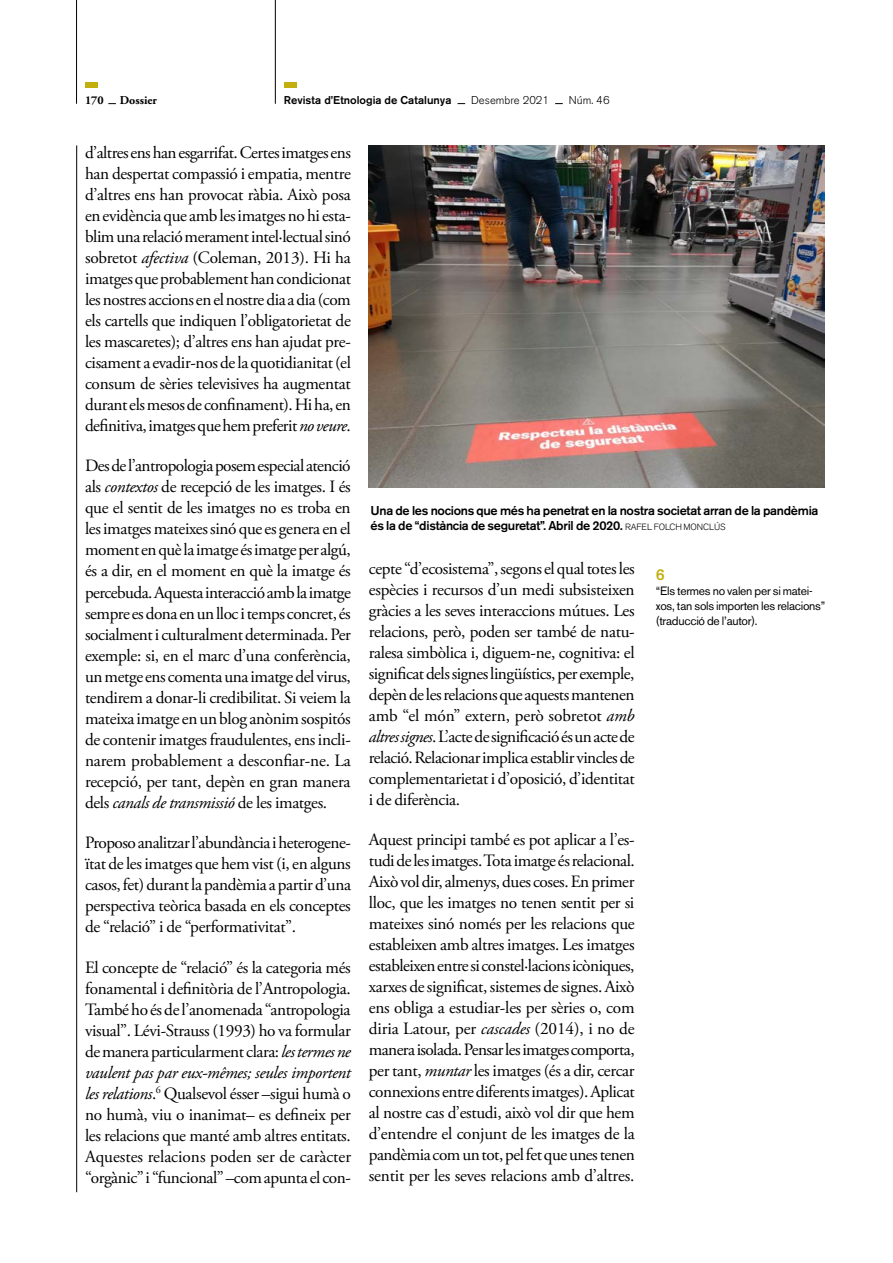
<style>
.page{position:relative;width:893px;height:1263px;background:#fff}
.page>*{position:absolute;margin:0;border:0;box-sizing:border-box;transform-origin:0 0}
.Text{font:17.25px/21px "Adobe Garamond Pro";letter-spacing:-.02em;color:#000;text-align:justify}
.Notes_Text_-_22{font:500 15px "Boton";color:#c3af0e}
.FOTO_text{font:500 12.75px/15px "Akzidenz Grotesk BE";letter-spacing:-.02em;color:#000}
.Notes_Text_-_22-2{font:12px/15px "Akzidenz Grotesk BE";letter-spacing:-.02em;color:#000}
.t1{font:700 12px "Adobe Garamond Pro";color:#000}
.t2{font:500 11.25px "Akzidenz Grotesk BE";color:#000}
.t3{font:300 11.25px "Akzidenz Grotesk BE";color:#000}
.s1{font-style:italic}
.s2{font-weight:300;font-size:9px}
</style>
<div class="page">
<img style="left:369px;top:145px;width:456px;height:342px">
<hr style="left:275px;top:0;width:1px;height:104px;background:#000">
<hr style="left:76px;top:0;width:1px;height:104px;background:#000">
<hr style="left:76px;top:145px;width:1px;height:1047px;background:#000">
<div style="left:85px;top:82px;width:12px;height:6px;background:#c3af0e"></div>
<div style="left:284px;top:82px;width:12px;height:6px;background:#c3af0e"></div>
<p class="t1" style="left:85px;top:93px;width:20px">170</p>
<p class="t1" style="left:120px;top:93px;width:39px">Dossier</p>
<p class="t2" style="left:284px;top:93px;width:169px">Revista d’Etnologia de Catalunya</p>
<p class="t3" style="left:471px;top:94px;width:79px">Desembre 2021</p>
<p class="t3" style="left:569px;top:94px;width:42px">Núm. 46</p>
<p class="Text" style="left:85px;top:143px;width:268px">d’altres ens han esgarrifat. Certes imatges ens han despertat compassió i empatia, mentre d’altres ens han provocat ràbia. Això posa en evidència que amb les imatges no hi esta&shy;blim una relació merament intel·lectual sinó sobretot <span class="s1">afectiva</span> (Coleman, 2013). Hi ha imatges que probablement han condicionat les nostres accions en el nostre dia a dia (com els cartells que indiquen l’obligatorietat de les mascaretes); d’altres ens han ajudat pre&shy;cisament a evadir-nos de la quotidianitat (el consum de sèries televisives ha augmentat durant els mesos de confinament). Hi ha, en definitiva, imatges que hem preferit <span class="s1">noveure</span>.</p>
<p class="Text" style="left:85px;top:456px;width:267px">Des de l’antropologia posem especial atenció als <span class="s1">contextos</span> de recepció de les imatges. I és que el sentit de les imatges no es troba en les imatges mateixes sinó que es genera en el moment en què la imatge és imatge per algú, és a dir, en el moment en què la imatge és percebuda. Aquesta interacció amb la imatge sempre es dona en un lloc i temps concret, és socialment i culturalment determinada. Per exemple: si, en el marc d’una conferència, un metge ens comenta una imatge del virus, tendirem a donar-li credibilitat. Si veiem la mateixa imatge en un blog anònim sospitós de contenir imatges fraudulentes, ens incli&shy;narem probablement a desconfiar-ne. La recepció, per tant, depèn en gran manera dels <span class="s1">canals de transmissió</span> de les imatges.</p>
<p class="Text" style="left:85px;top:833px;width:267px">Proposo analitzar l’abundància i heterogene&shy;ïtat de les imatges que hem vist (i, en alguns casos, fet) durant la pandèmia a partir d’una perspectiva teòrica basada en els conceptes de “relació” i de “performativitat”.</p>
<p class="Text" style="left:85px;top:957px;width:268px">El concepte de “relació” és la categoria més fonamental i definitòria de l’Antropologia.<br>També ho és de l’anomenada “antropologia visual”. Lévi-Strauss (1993) ho va formular de manera particularment clara: <span class="s1">les termes ne vaulent pas par eux-mêmes; seules importent les relations</span>.<sup>6</sup> Qualsevol ésser –sigui humà o no humà, viu o inanimat– es defineix per les relacions que manté amb altres entitats.<br>Aquestes relacions poden ser de caràcter “orgànic” i “funcional” –com apunta el con-</p>
<p class="FOTO_text" style="left:370px;top:503px;width:449px">Una de les nocions que més ha penetrat en la nostra societat arran de la pandèmia és la de “distància de seguretat”. Abril de 2020. <span class="s2">RAFEL FOLCH MONCLÚS</span></p>
<p class="Notes_Text_-_22" style="left:656px;top:566px;width:11px">6</p>
<p class="Notes_Text_-_22-2" style="left:656px;top:583px;width:171px">“Els termes no valen per si matei&shy;xos, tan sols importen les relacions” (traducció de l’autor).</p>
<p class="Text" style="left:369px;top:558px;width:267px">cepte “d’ecosistema”, segons el qual totes les espècies i recursos d’un medi subsisteixen gràcies a les seves interaccions mútues. Les relacions, però, poden ser també de natu&shy;ralesa simbòlica i, diguem-ne, cognitiva: el significat dels signes lingüístics, per exemple, depèn de les relacions que aquests mantenen amb “el món” extern, però sobretot <span class="s1">amb altres signes</span>. L’acte de significació és un acte de relació. Relacionar implica establir vincles de complementarietat i d’oposició, d’identitat i de diferència.</p>
<p class="Text" style="left:369px;top:830px;width:268px">Aquest principi també es pot aplicar a l’es&shy;tudi de les imatges. Tota imatge és relacional.<br>Això vol dir, almenys, dues coses. En primer lloc, que les imatges no tenen sentit per si mateixes sinó només per les relacions que estableixen amb altres imatges. Les imatges estableixen entre si constel·lacions icòniques, xarxes de significat, sistemes de signes. Això ens obliga a estudiar-les per sèries o, com diria Latour, per <span class="s1">cascades</span> (2014), i no de manera isolada. Pensar les imatges comporta, per tant, <span class="s1">muntar</span> les imatges (és a dir, cercar connexions entre diferents imatges). Aplicat al nostre cas d’estudi, això vol dir que hem d’entendre el conjunt de les imatges de la pandèmia com un tot, pel fet que unes tenen sentit per les seves relacions amb d’altres.</p>
</div>
